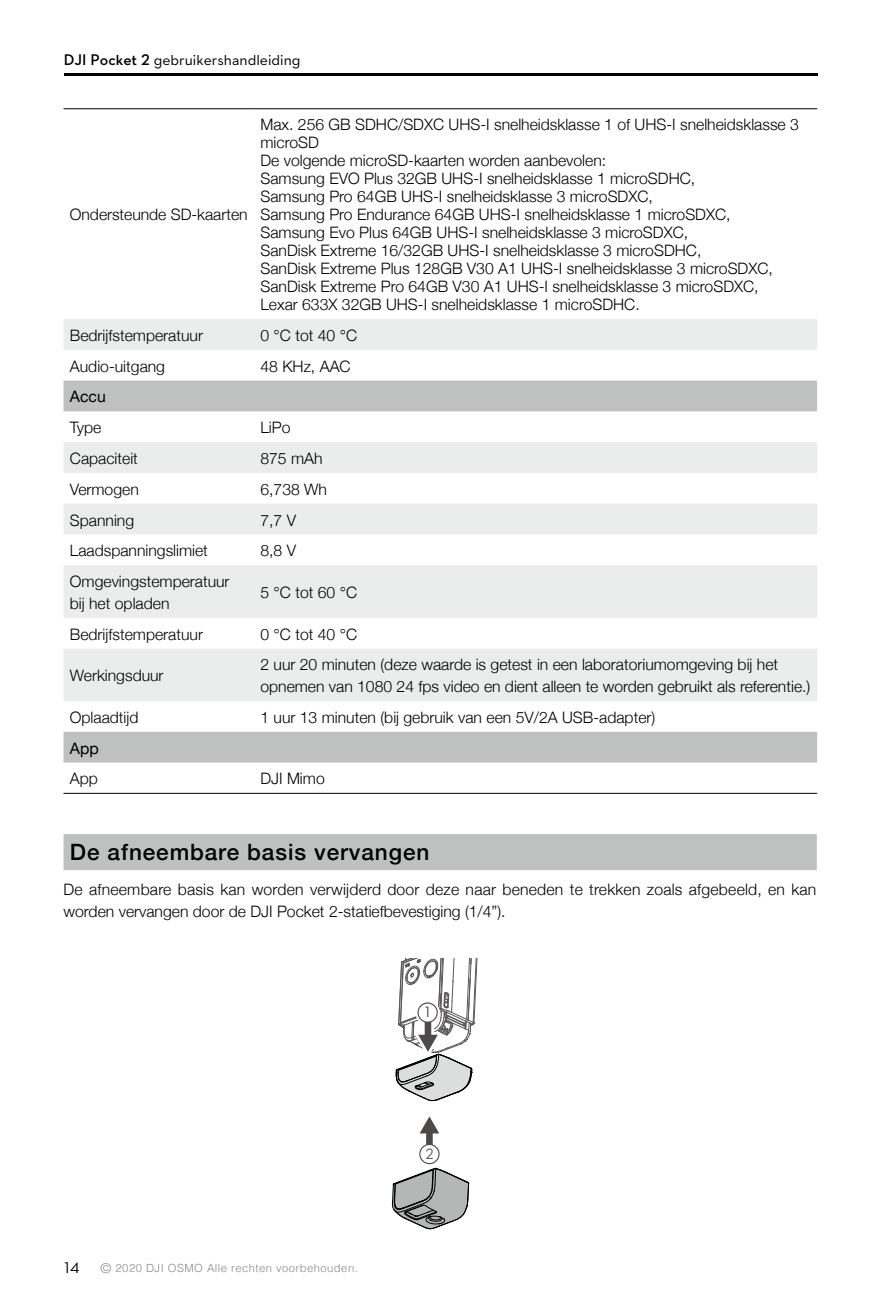
<style>
.page{position:relative;width:881px;height:1308px;background:#fff}
.page>*{position:absolute;margin:0;border:0;box-sizing:border-box;transform-origin:0 0}
.t1{font:500 22.5px "Helvetica Neue";letter-spacing:.04em;color:#000}
.t2{font:300 15.75px/18px "Helvetica Neue";color:#000}
.t3{font:15.75px "Dji";color:#000}
.t4{font:15.75px "Helvetica Neue";color:#000}
.t5{font:15.3px "Dji";color:#595757}
.t6{font:15.3px "Dji";color:#4c4948}
.t7{font:300 11.25px "Helvetica";letter-spacing:.04em;color:#888889}
.s1{font-weight:600}
.s2{font-size:13.5px}
</style>
<div class="page">
<hr style="left:64px;top:74px;width:752px;height:2px;background:#000">
<div style="left:64px;top:319px;width:752px;height:31px;background:#ebecec"></div>
<svg style="left:63px;top:380px;width:753px;height:382px"></svg>
<hr style="left:63px;top:793px;width:191px;height:1px;background:#000">
<hr style="left:254px;top:793px;width:562px;height:1px;background:#000">
<hr style="left:63px;top:108px;width:191px;height:1px;background:#000">
<hr style="left:254px;top:108px;width:562px;height:1px;background:#000">
<div style="left:63px;top:834px;width:753px;height:36px;background:#bfc0c0"></div>
<svg style="left:391px;top:1164px;width:78px;height:65px"></svg>
<svg style="left:419px;top:1116px;width:21px;height:36px"></svg>
<div style="left:419px;top:1144px;width:20px;height:19px;background:#fff;border-radius:50%"></div>
<div style="left:419px;top:1143px;width:20px;height:21px;border:1px solid #4c4948;border-radius:50%"></div>
<svg style="left:395px;top:958px;width:83px;height:143px"></svg>
<div style="left:418px;top:1003px;width:19px;height:19px;background:#fff;border-radius:50%"></div>
<div style="left:417px;top:1002px;width:20px;height:20px;border:1px solid #4c4948;border-radius:50%"></div>
<p class="t3" style="left:64px;top:54px;width:238px"><span class="s1">DJI Pocket 2</span> gebruikershandleiding</p>
<p class="t2" style="left:70px;top:207px;width:179px">Ondersteunde SD-kaarten</p>
<p class="t2" style="left:260px;top:117px;width:540px">Max. 256 GB SDHC/SDXC UHS-I snelheidsklasse 1 of UHS-I snelheidsklasse 3 microSD<br>De volgende microSD-kaarten worden aanbevolen:<br>Samsung EVO Plus 32GB UHS-I snelheidsklasse 1 microSDHC,<br>Samsung Pro 64GB UHS-I snelheidsklasse 3 microSDXC,<br>Samsung Pro Endurance 64GB UHS-I snelheidsklasse 1 microSDXC, Samsung Evo Plus 64GB UHS-I snelheidsklasse 3 microSDXC,<br>SanDisk Extreme 16/32GB UHS-I snelheidsklasse 3 microSDHC,<br>SanDisk Extreme Plus 128GB V30 A1 UHS-I snelheidsklasse 3 microSDXC, SanDisk Extreme Pro 64GB V30 A1 UHS-I snelheidsklasse 3 microSDXC, Lexar 633X 32GB UHS-I snelheidsklasse 1 microSDHC.</p>
<p class="t2" style="left:70px;top:328px;width:135px">Bedrijfstemperatuur</p>
<p class="t2" style="left:260px;top:325px;width:98px">0 °C tot 40 °C</p>
<p class="t2" style="left:70px;top:358px;width:97px">Audio-uitgang</p>
<p class="t2" style="left:260px;top:358px;width:92px">48 KHz, AAC</p>
<p class="t4" style="left:70px;top:391px;width:37px">Accu</p>
<p class="t2" style="left:70px;top:420px;width:33px">Type</p>
<p class="t2" style="left:260px;top:420px;width:32px">LiPo</p>
<p class="t2" style="left:70px;top:451px;width:69px">Capaciteit</p>
<p class="t2" style="left:260px;top:451px;width:64px">875 mAh</p>
<p class="t2" style="left:70px;top:481px;width:70px">Vermogen</p>
<p class="t2" style="left:260px;top:481px;width:68px">6,738 Wh</p>
<p class="t2" style="left:70px;top:512px;width:66px">Spanning</p>
<p class="t2" style="left:260px;top:512px;width:37px">7,7 V</p>
<p class="t2" style="left:70px;top:543px;width:139px">Laadspanningslimiet</p>
<p class="t2" style="left:260px;top:543px;width:37px">8,8 V</p>
<p class="t2" style="left:70px;top:571px;width:161px;line-height:22.3px">Omgevingstemperatuur bij het opladen</p>
<p class="t2" style="left:260px;top:582px;width:98px">5 °C tot 60 °C</p>
<p class="t2" style="left:70px;top:626px;width:135px">Bedrijfstemperatuur</p>
<p class="t2" style="left:260px;top:624px;width:98px">0 °C tot 40 °C</p>
<p class="t2" style="left:70px;top:668px;width:95px">Werkingsduur</p>
<p class="t2" style="left:260px;top:655px;width:551px;line-height:22.3px">2 uur 20 minuten (deze waarde is getest in een laboratoriumomgeving bij het opnemen van 1080 24 fps video en dient alleen te worden gebruikt als referentie.)</p>
<p class="t2" style="left:70px;top:710px;width:70px">Oplaadtijd</p>
<p class="t2" style="left:260px;top:710px;width:396px">1 uur 13 minuten (bij gebruik van een 5V/2A USB-adapter)</p>
<p class="t4" style="left:70px;top:742px;width:30px">App</p>
<p class="t2" style="left:70px;top:771px;width:30px">App</p>
<p class="t2" style="left:260px;top:771px;width:66px">DJI Mimo</p>
<h1 class="t1" style="left:70px;top:843px;width:361px">De afneembare basis vervangen</h1>
<p class="t2" style="left:63px;top:879px;width:754px;line-height:22.3px">De afneembare basis kan worden verwijderd door deze naar beneden te trekken zoals afgebeeld, en kan worden vervangen door de DJI Pocket 2-statiefbevestiging (1/4”).</p>
<p class="t6" style="left:425px;top:1006px;width:6px">1</p>
<p class="t3" style="left:64px;top:1261px;width:16px">14</p>
<p class="t7" style="left:101px;top:1261px;width:258px"><span class="s2">©</span> 2020 DJI OSMO Alle rechten voorbehouden.</p>
<p class="t5" style="left:425px;top:1148px;width:10px">2</p>
</div>
